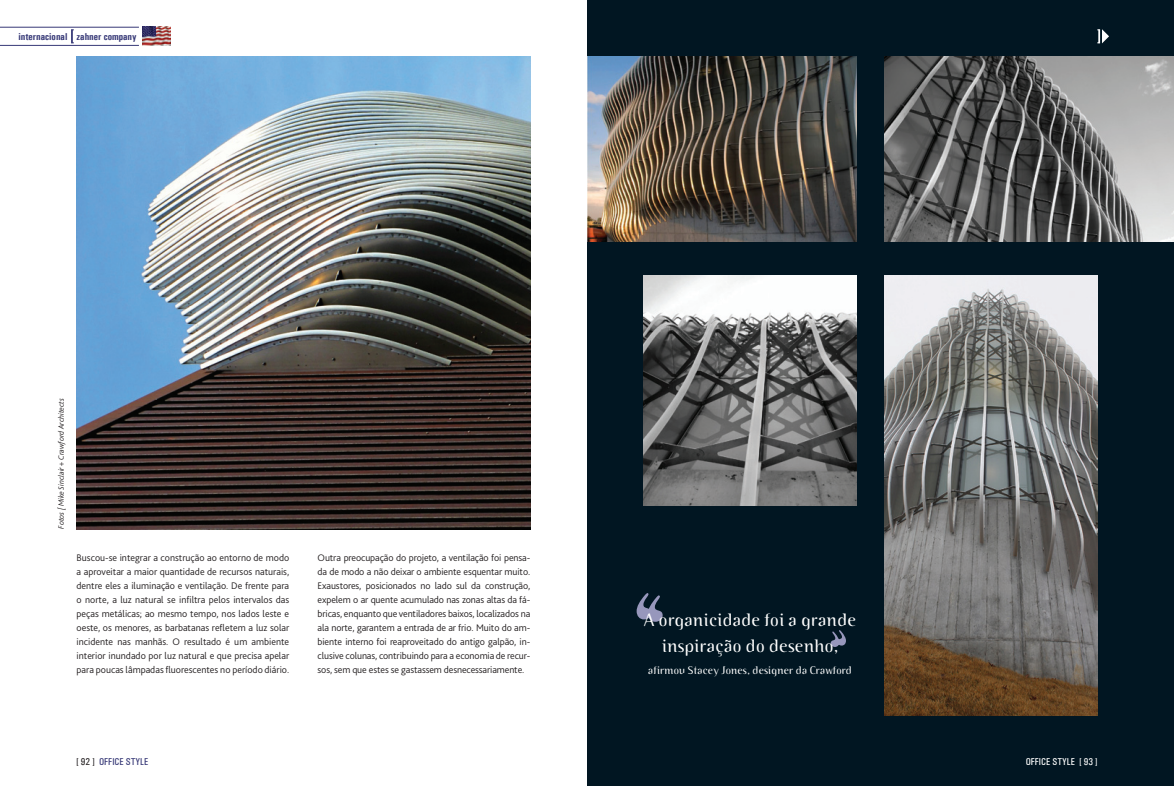
<style>
.page{position:relative;width:1174px;height:786px;background:#fff}
.page>*{position:absolute;margin:0;border:0;box-sizing:border-box;transform-origin:0 0}
.t1{font:300 18px/26px "Binary ITC";letter-spacing:.025em;color:#fff;text-align:center}
.t2{font:300 11px "Binary ITC";letter-spacing:.025em;color:#fff}
.t3{font:300 10px/14px "Bliss 2";letter-spacing:-.01em;color:#231f20;text-align:justify}
.t4{font:700 condensed 10px "Univers";color:#373977}
.t5{font:500 condensed 10px "Univers";color:#373977}
.t6{font:500 condensed 10px "Univers";color:#fff}
.t7{font:italic 300 8px "Bliss 2";color:#231f20}
.s1{color:#231f20}
</style>
<div class="page">
<img style="left:77px;top:57px;width:453px;height:472px">
<div style="left:587px;top:0;width:587px;height:785px;background:#011622"></div>
<img style="left:587px;top:57px;width:269px;height:184px">
<svg style="left:636px;top:593px;width:26px;height:28px"></svg>
<svg style="left:830px;top:630px;width:16px;height:16px"></svg>
<img style="left:884px;top:57px;width:290px;height:184px">
<img style="left:643px;top:275px;width:213px;height:230px">
<img style="left:884px;top:275px;width:213px;height:439px">
<hr style="left:0;top:45px;width:139px;height:1px;background:#373977">
<hr style="left:0;top:27px;width:139px;height:1px;background:#373977">
<svg style="left:71px;top:29px;width:3px;height:14px"></svg>
<img style="left:142px;top:27px;width:29px;height:19px">
<svg style="left:1097px;top:29px;width:12px;height:14px"></svg>
<p class="t4" style="left:18px;top:30px;width:120px">internacional zahner company</p>
<p class="t7" style="left:56px;top:528px;width:132px;rotate:-90deg">Fotos [ Mike Sinclair + Crawford Architects</p>
<p class="t3" style="left:77px;top:550px;width:214px">Buscou-se integrar a construção ao entorno de modo a aproveitar a maior quantidade de recursos naturais, dentre eles a iluminação e ventilação. De frente para o norte, a luz natural se infiltra pelos intervalos das peças metálicas; ao mesmo tempo, nos lados leste e oeste, os menores, as barbatanas refletem a luz solar incidente nas manhãs. O resultado é um ambiente interior inundado por luz natural e que precisa apelar para poucas lâmpadas fluorescentes no período diário.</p>
<p class="t3" style="left:317px;top:550px;width:214px">Outra preocupação do projeto, a ventilação foi pensa&shy;da de modo a não deixar o ambiente esquentar muito.<br>Exaustores, posicionados no lado sul da construção, expelem o ar quente acumulado nas zonas altas da fá&shy;bricas, enquanto que ventiladores baixos, localizados na ala norte, garantem a entrada de ar frio. Muito do am&shy;biente interno foi reaproveitado do antigo galpão, in&shy;clusive colunas, contribuindo para a economia de recur&shy;sos, sem que estes se gastassem desnecessariamente.</p>
<p class="t5" style="left:77px;top:754px;width:73px"><span class="s1">[ 92 ]</span> OFFICE STYLE</p>
<h1 class="t1" style="left:644px;top:606px;width:214px">A organicidade foi a grande inspiração do desenho,</h1>
<p class="t2" style="left:648px;top:663px;width:205px">afirmou Stacey Jones, designer da Crawford</p>
<p class="t6" style="left:1025px;top:754px;width:73px">OFFICE STYLE [ 93 ]</p>
</div>
